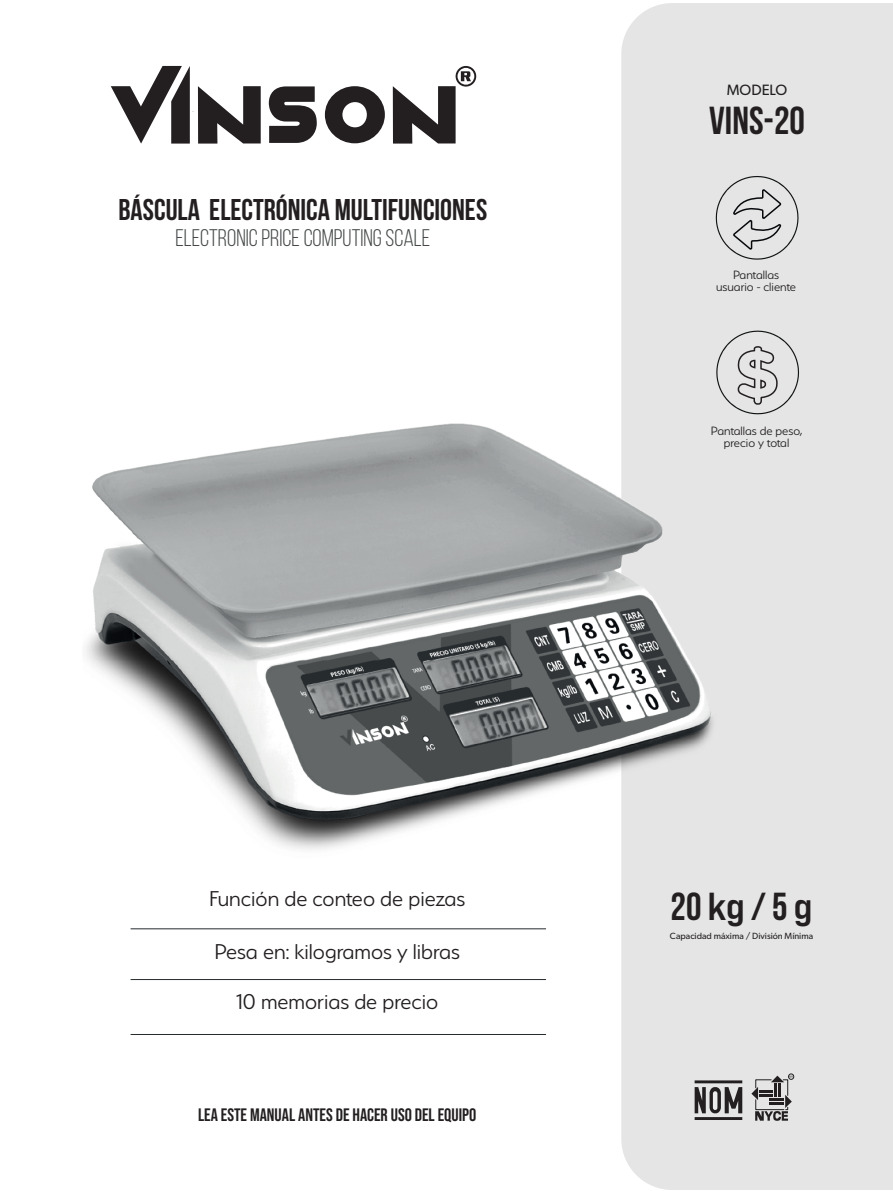
<style>
.page{position:relative;width:893px;height:1191px;background:#fff}
.page>*{position:absolute;margin:0;border:0;box-sizing:border-box;transform-origin:0 0}
.t1{font:700 39px "Bebas Neue";color:#231f20}
.t2{font:700 30px "Bebas Neue";color:#231f20}
.t3{font:300 24px "Serenity";color:#231f20}
.t4{font:24px "Bebas Neue";color:#454849}
.t5{font:18px "Bebas Neue";color:#231f20}
.t6{font:15px "Gibson";color:#231f20}
.t7{font:300 13.5px/12px "Serenity";color:#231f20;text-align:center}
.t8{font:9px "Gibson";color:#231f20}
.s1{font-family:"Bebas Neue Pro Exp Bd";font-weight:400}
</style>
<div class="page">
<div style="left:621px;top:3px;width:272px;height:1187px;background:#e4e5e4"></div>
<hr style="left:131px;top:928px;width:415px;height:1px;background:#262b2d">
<hr style="left:131px;top:979px;width:415px;height:1px;background:#262b2d">
<hr style="left:131px;top:1034px;width:415px;height:1px;background:#262b2d">
<svg style="left:269px;top:86px;width:48px;height:57px"></svg>
<svg style="left:325px;top:86px;width:60px;height:57px"></svg>
<svg style="left:111px;top:66px;width:150px;height:78px"></svg>
<svg style="left:393px;top:66px;width:83px;height:78px"></svg>
<img style="left:85px;top:332px;width:653px;height:570px">
<svg style="left:695px;top:1080px;width:47px;height:40px;background:#787777"></svg>
<svg style="left:751px;top:1073px;width:43px;height:47px;background:#a3a2a2"></svg>
<hr style="left:713px;top:1091px;width:4px;height:19px;background:#ebeceb;border-radius:2px">
<svg style="left:713px;top:328px;width:89px;height:89px;background:#d2d3d2"></svg>
<svg style="left:713px;top:173px;width:88px;height:90px;background:#d1d2d1"></svg>
<p class="t2" style="left:118px;top:194px;width:370px">BÁSCULA ELECTRÓNICA MULTIFUNCIONES</p>
<p class="t4" style="left:175px;top:225px;width:256px">ELECTRONIC PRICE COMPUTING SCALE</p>
<p class="t3" style="left:209px;top:886px;width:258px">Función de conteo de piezas</p>
<p class="t3" style="left:214px;top:939px;width:247px">Pesa en: kilogramos y libras</p>
<p class="t3" style="left:236px;top:989px;width:204px">10 memorias de precio</p>
<p class="t5" style="left:198px;top:1104px;width:280px">LEA ESTE MANUAL ANTES DE HACER USO DEL EQUIPO</p>
<p class="t6" style="left:727px;top:81px;width:62px">MODELO</p>
<h1 class="t1" style="left:709px;top:99px;width:97px">VINS-20</h1>
<p class="t7" style="left:716px;top:269px;width:82px">Pantallas usuario - cliente</p>
<p class="t7" style="left:711px;top:424px;width:93px">Pantallas de peso, precio y total</p>
<h1 class="t1" style="left:671px;top:885px;width:143px">20 <span class="s1">kg</span> / 5 <span class="s1">g</span></h1>
<p class="t8" style="left:670px;top:930px;width:145px">Capacidad máxima / División Mínima</p>
</div>
